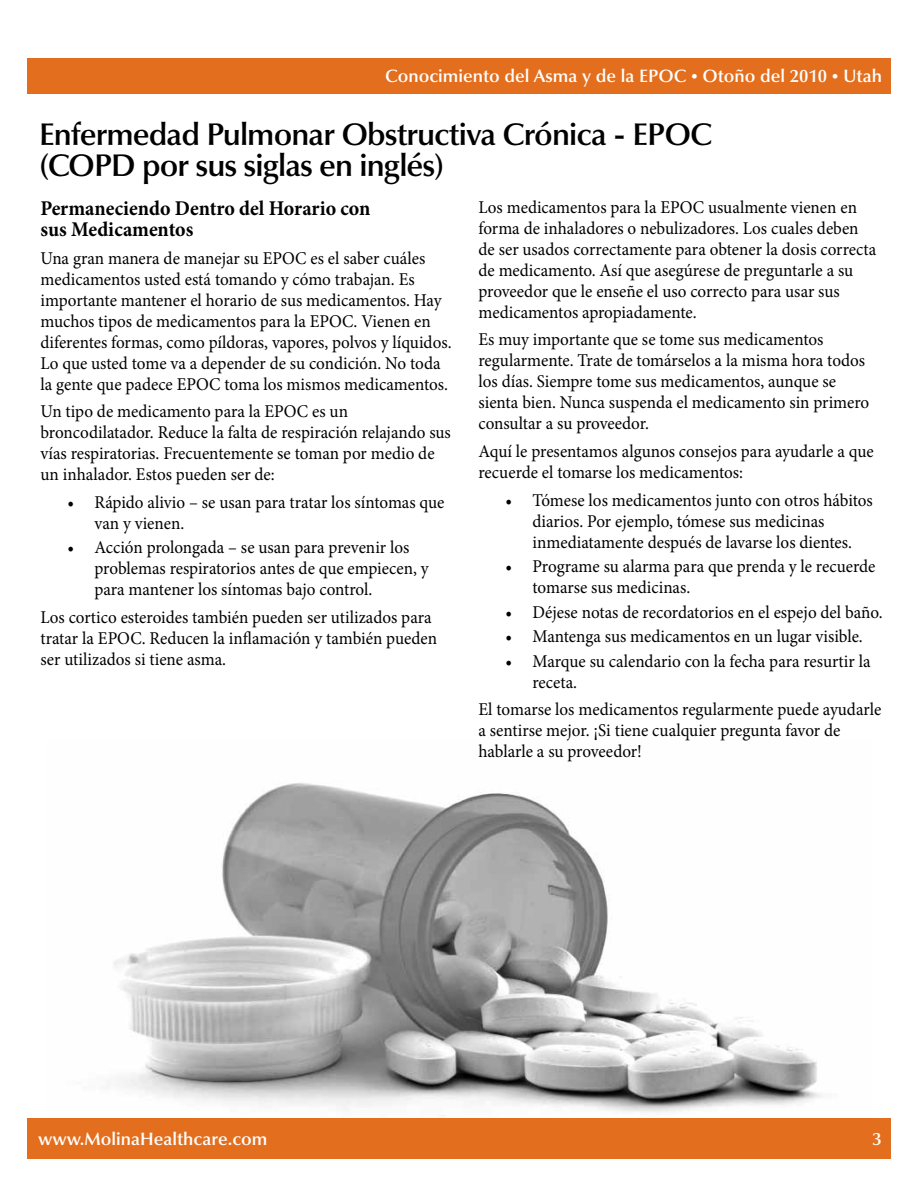
<style>
.page{position:relative;width:918px;height:1188px;background:#fff}
.page>*{position:absolute;margin:0;border:0;box-sizing:border-box;transform-origin:0 0}
.t1{font:600 31.5px/31.5px "Optima LT Std";letter-spacing:-.03em;color:#000}
.t2{font:700 21px/21px "Minion Pro";color:#000;scale:.95 1}
.t3{font:18px/21px "Minion Pro";color:#000;scale:.95 1}
.t4{font:600 18px "Optima LT Std";color:#fff}
.s1{font-size:13.5px}
</style>
<div class="page">
<img style="left:46px;top:783px;width:826px;height:336px">
<div style="left:27px;top:58px;width:864px;height:36px;background:#e36f1e"></div>
<div style="left:27px;top:1119px;width:864px;height:40px;background:#e36f1e"></div>
<p class="t4" style="left:385px;top:66px;width:498px">Conocimiento del Asma y de la EPOC <span class="s1">•</span> Otoño del 2010 <span class="s1">•</span> Utah</p>
<h1 class="t1" style="left:39px;top:119px;width:675px">Enfermedad Pulmonar Obstructiva Crónica - EPOC (COPD por sus siglas en inglés)</h1>
<p class="t2" style="left:40px;top:197px;width:349px">Permaneciendo Dentro del Horario con sus Medicamentos</p>
<p class="t3" style="left:40px;top:247px;width:434px">Una gran manera de manejar su EPOC es el saber cuáles medicamentos usted está tomando y cómo trabajan. Es importante mantener el horario de sus medicamentos. Hay muchos tipos de medicamentos para la EPOC. Vienen en diferentes formas, como píldoras, vapores, polvos y líquidos.<br>Lo que usted tome va a depender de su condición. No toda la gente que padece EPOC toma los mismos medicamentos.</p>
<p class="t3" style="left:40px;top:401px;width:433px">Un tipo de medicamento para la EPOC es un broncodilatador. Reduce la falta de respiración relajando sus vías respiratorias. Frecuentemente se toman por medio de un inhalador. Estos pueden ser de:</p>
<p class="t3" style="left:95px;top:492px;width:370px;text-indent:-27px">• Rápido alivio – se usan para tratar los síntomas que van y vienen.</p>
<p class="t3" style="left:95px;top:537px;width:353px;text-indent:-27px">• Acción prolongada – se usan para prevenir los problemas respiratorios antes de que empiecen, y para mantener los síntomas bajo control.</p>
<p class="t3" style="left:40px;top:607px;width:419px">Los cortico esteroides también pueden ser utilizados para tratar la EPOC. Reducen la inflamación y también pueden ser utilizados si tiene asma.</p>
<p class="t3" style="left:478px;top:197px;width:420px">Los medicamentos para la EPOC usualmente vienen en forma de inhaladores o nebulizadores. Los cuales deben de ser usados correctamente para obtener la dosis correcta de medicamento. Así que asegúrese de preguntarle a su proveedor que le enseñe el uso correcto para usar sus medicamentos apropiadamente.</p>
<p class="t3" style="left:478px;top:329px;width:413px">Es muy importante que se tome sus medicamentos regularmente. Trate de tomárselos a la misma hora todos los días. Siempre tome sus medicamentos, aunque se sienta bien. Nunca suspenda el medicamento sin primero consultar a su proveedor.</p>
<p class="t3" style="left:478px;top:441px;width:417px">Aquí le presentamos algunos consejos para ayudarle a que recuerde el tomarse los medicamentos:</p>
<p class="t3" style="left:533px;top:490px;width:360px;text-indent:-27px">• Tómese los medicamentos junto con otros hábitos diarios. Por ejemplo, tómese sus medicinas inmediatamente después de lavarse los dientes.</p>
<p class="t3" style="left:533px;top:556px;width:363px;text-indent:-27px">• Programe su alarma para que prenda y le recuerde tomarse sus medicinas.</p>
<p class="t3" style="left:506px;top:602px;width:398px">• Déjese notas de recordatorios en el espejo del baño.</p>
<p class="t3" style="left:506px;top:626px;width:378px">• Mantenga sus medicamentos en un lugar visible.</p>
<p class="t3" style="left:533px;top:650px;width:357px;text-indent:-27px">• Marque su calendario con la fecha para resurtir la receta.</p>
<p class="t3" style="left:478px;top:699px;width:425px">El tomarse los medicamentos regularmente puede ayudarle a sentirse mejor. ¡Si tiene cualquier pregunta favor de hablarle a su proveedor!</p>
<p class="t4" style="left:38px;top:1129px;width:231px">www.MolinaHealthcare.com</p>
<p class="t4" style="left:873px;top:1129px;width:11px">3</p>
</div>
